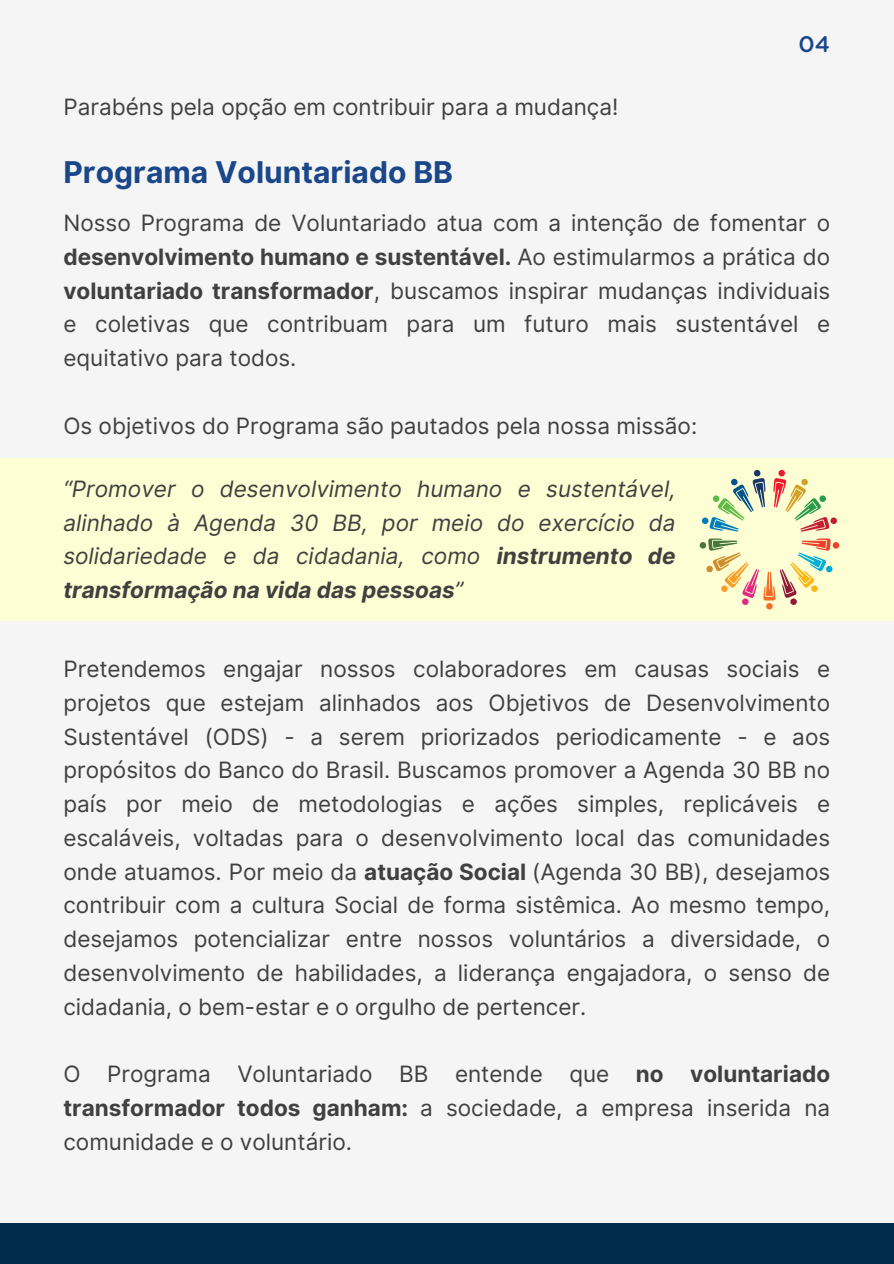
<style>
.page{position:relative;width:894px;height:1264px;background:#fff}
.page>*{position:absolute;margin:0;border:0;box-sizing:border-box;transform-origin:0 0}
.t1{font:700 30px "Inter";color:#1a4789}
.t2{font:22.5px/33.8px "Inter";color:#404040;text-align:justify}
.t3{font:italic 22.5px/33.8px "Inter";color:#404040;text-align:justify}
.t4{font:500 22.5px "Gotham Rounded";color:#1a4789}
.s1{font-weight:700}
</style>
<div class="page">
<div style="left:0;top:0;width:893px;height:1263px;background:#f5f5f5"></div>
<div style="left:0;top:1223px;width:893px;height:40px;background:#002d4b"></div>
<div style="left:0;top:458px;width:893px;height:162px;background:#fefed4"></div>
<svg style="left:702px;top:470px;width:63px;height:61px"></svg>
<svg style="left:773px;top:470px;width:63px;height:61px"></svg>
<svg style="left:699px;top:538px;width:140px;height:71px"></svg>
<p class="t2" style="left:63px;top:90px;width:556px">Parabéns pela opção em contribuir para a mudança!</p>
<p class="t4" style="left:798px;top:34px;width:33px">04</p>
<h1 class="t1" style="left:63px;top:154px;width:391px">Programa Voluntariado BB</h1>
<p class="t2" style="left:63px;top:206px;width:768px">Nosso Programa de Voluntariado atua com a intenção de fomentar o <span class="s1">desenvolvimento humano e sustentável.</span> Ao estimularmos a prática do <span class="s1">voluntariado transformador</span>, buscamos inspirar mudanças individuais e coletivas que contribuam para um futuro mais sustentável e equitativo para todos.</p>
<p class="t2" style="left:63px;top:408px;width:635px">Os objetivos do Programa são pautados pela nossa missão:</p>
<p class="t3" style="left:63px;top:472px;width:613px">“Promover o desenvolvimento humano e sustentável, alinhado à Agenda 30 BB, por meio do exercício da solidariedade e da cidadania, como <span class="s1">instrumento de transformação na vida das pessoas</span>”</p>
<p class="t2" style="left:63px;top:652px;width:768px">Pretendemos engajar nossos colaboradores em causas sociais e projetos que estejam alinhados aos Objetivos de Desenvolvimento Sustentável (ODS) - a serem priorizados periodicamente - e aos propósitos do Banco do Brasil. Buscamos promover a Agenda 30 BB no país por meio de metodologias e ações simples, replicáveis e escaláveis, voltadas para o desenvolvimento local das comunidades onde atuamos. Por meio da <span class="s1">atuação Social</span> (Agenda 30 BB), desejamos contribuir com a cultura Social de forma sistêmica. Ao mesmo tempo, desejamos potencializar entre nossos voluntários a diversidade, o desenvolvimento de habilidades, a liderança engajadora, o senso de cidadania, o bem-estar e o orgulho de pertencer.</p>
<p class="t2" style="left:63px;top:1057px;width:768px">O Programa Voluntariado BB entende que <span class="s1">no voluntariado transformador todos ganham:</span> a sociedade, a empresa inserida na comunidade e o voluntário.</p>
</div>
